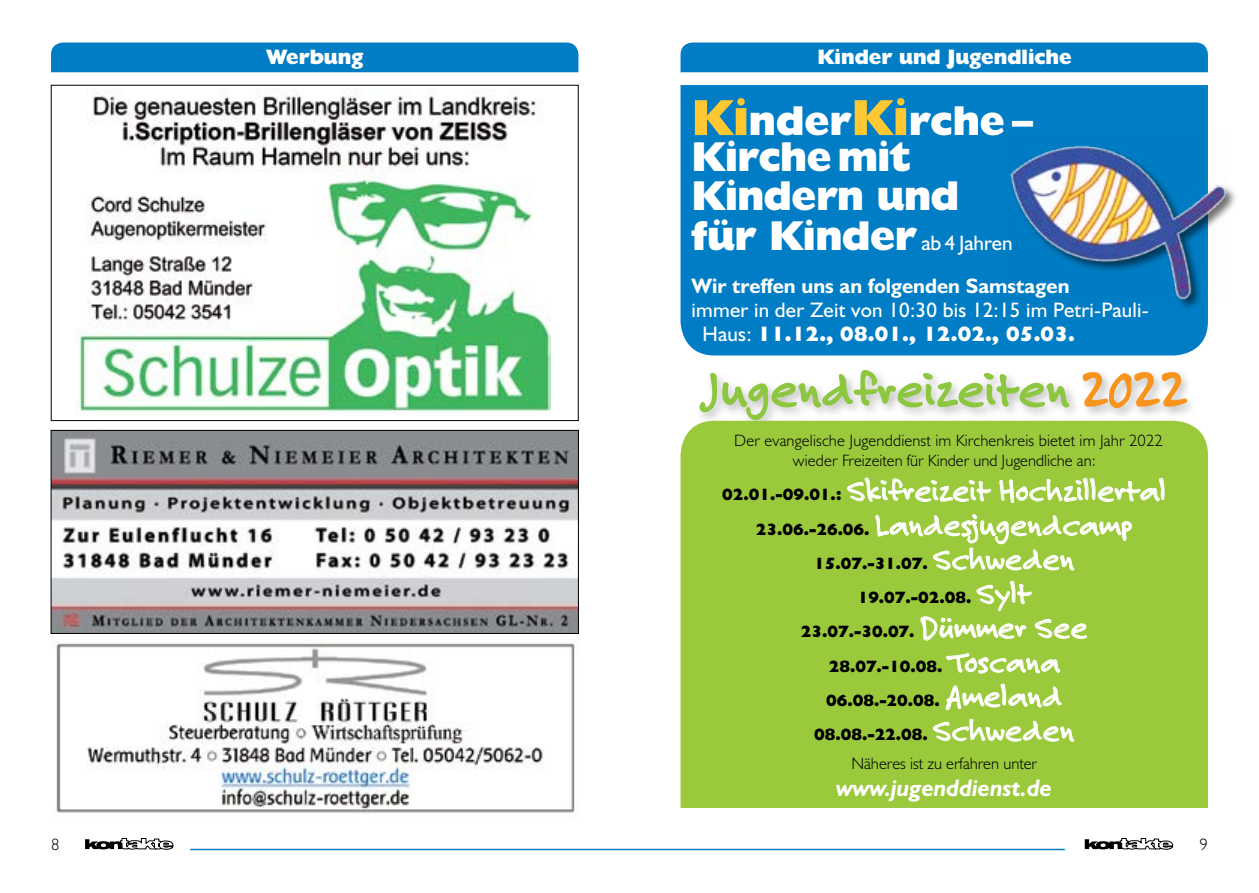
<style>
.page{position:relative;width:1259px;height:893px;background:#fff}
.page>*{position:absolute;margin:0;border:0;box-sizing:border-box;transform-origin:0 0}
.t1{font:52.5px "Felt Tip Roman";letter-spacing:.005em;color:#8dc63f}
.t2{font:800 42px/35.7px "Humanist 521 BT";letter-spacing:-.01em;color:#fff}
.t3{font:33px/34.2px "Felt Tip Roman";color:#fff;text-align:center}
.t4{font:italic 700 24px "Humanist 521 BT";color:#fff}
.t5{font:21px/24px "Humanist 521 BT";letter-spacing:.01em;color:#fff}
.t6{font:700 21px "Humanist 521 BT";color:#fff}
.t7{font:800 21px "Humanist 521 BT";color:#fff}
.t8{font:300 16.5px/19.8px "Humanist 521 BT";letter-spacing:.01em;color:#000;text-align:center}
.t9{font:800 16.5px/34.2px "Humanist 521 BT";color:#000;text-align:center}
.s1{font-size:51px;color:#ffc832}
.s2{font-weight:400;font-size:21px}
.s3{font-weight:800}
.s4{color:#f7941e}
.s5{font-family:"Humanist 521 BT";font-weight:800;font-size:16.5px;color:#000}
.s6{font-family:"Felt Tip Roman";font-weight:400;font-size:33px;color:#fff}
</style>
<div class="page">
<svg style="left:85px;top:838px;width:89px;height:12px"></svg>
<svg style="left:1084px;top:838px;width:89px;height:12px"></svg>
<hr style="left:190px;top:849px;width:874px;height:1px;background:#007dc5">
<div style="left:51px;top:43px;width:527px;height:29px;background:#007dc5"></div>
<div style="left:680px;top:43px;width:528px;height:29px;background:#007dc5"></div>
<img style="left:76px;top:88px;width:474px;height:327px">
<img style="left:53px;top:432px;width:523px;height:200px">
<div style="left:51px;top:430px;width:527px;height:204px;border:1px solid #000"></div>
<img style="left:56px;top:643px;width:521px;height:170px">
<div style="left:680px;top:85px;width:528px;height:270px;background:#007dc5"></div>
<div style="left:680px;top:423px;width:528px;height:385px;background:#9aca3c"></div>
<div style="left:1011px;top:145px;width:226px;height:165px;background:#000;opacity:.55"></div>
<img style="left:1006px;top:134px;width:222px;height:169px">
<svg style="left:699px;top:370px;width:488px;height:406px;background:#a6cf54"></svg>
<p class="t7" style="left:267px;top:43px;width:98px">Werbung</p>
<p class="t7" style="left:817px;top:43px;width:256px">Kinder und Jugendliche</p>
<h2 class="t2" style="left:691px;top:102px;width:343px"><span class="s1">Ki</span>nder<span class="s1">Ki</span>rche –<br>Kirche mit</h2>
<h2 class="t2" style="left:691px;top:175px;width:322px;line-height:39.6px">Kindern und für Kinder <span class="s2">ab 4 Jahren</span></h2>
<p class="t6" style="left:691px;top:273px;width:379px">Wir treffen uns an folgenden Samstagen</p>
<p class="t5" style="left:702px;top:297px;width:448px;text-indent:-11px">immer in der Zeit von 10:30 bis 12:15 im Petri-Pauli-<br>Haus: <span class="s3">11.12., 08.01., 12.02., 05.03.</span></p>
<h1 class="t1" style="left:702px;top:357px;width:486px">Jugendfreizeiten <span class="s4">2022</span></h1>
<p class="t8" style="left:734px;top:430px;width:430px">Der evangelische Jugenddienst im Kirchenkreis bietet im Jahr 2022 wieder Freizeiten für Kinder und Jugendliche an:</p>
<h3 class="t3" style="left:722px;top:473px;width:445px"><span class="s5">02.01.-09.01.:</span> Skifreizeit Hochzillertal<br><span class="s5">23.06.-26.06.</span> Landesjugendcamp</h3>
<p class="t9" style="left:801px;top:546px;width:288px">15.07.-31.07. <span class="s6">Schweden<br></span>19.07.-02.08. <span class="s6">Sylt<br></span>23.07.-30.07. <span class="s6">Dümmer See<br></span>28.07.-10.08. <span class="s6">Toscana<br></span>06.08.-20.08. <span class="s6">Ameland<br></span>08.08.-22.08. <span class="s6">Schweden</span></p>
<p class="t8" style="left:851px;top:753px;width:187px">Näheres ist zu erfahren unter</p>
<h3 class="t4" style="left:836px;top:772px;width:217px">www.jugenddienst.de</h3>
<p class="t8" style="left:51px;top:834px;width:10px">8</p>
<p class="t8" style="left:1199px;top:834px;width:10px">9</p>
</div>
